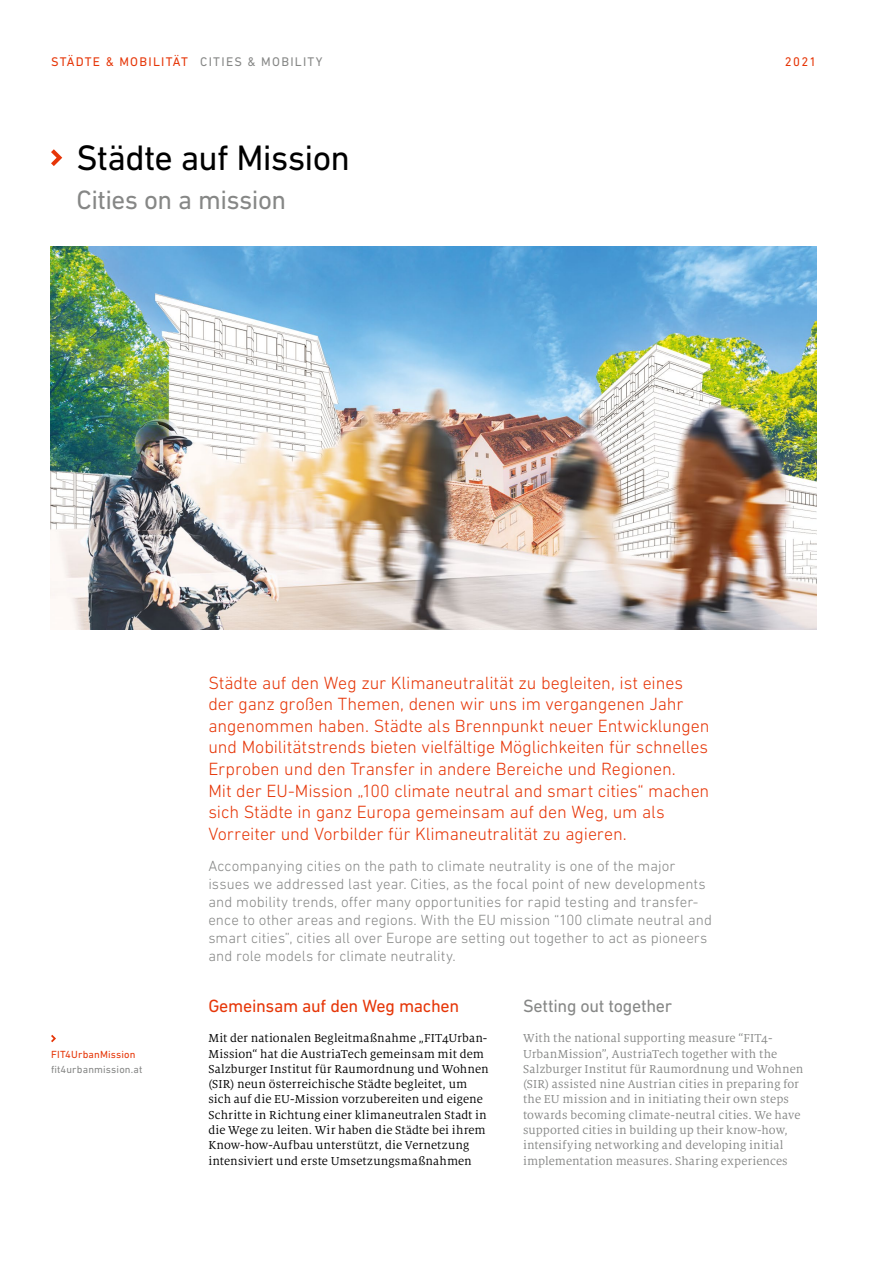
<style>
.page{position:relative;width:893px;height:1263px;background:#fff}
.page>*{position:absolute;margin:0;border:0;box-sizing:border-box;transform-origin:0 0}
.H_H1_DE{font:36px "DIN Next LT Pro";letter-spacing:-.025em;color:#000}
.t1{font:27px "DIN Next LT Pro";letter-spacing:-.02em;color:#868786}
.P_P_Lead_DE_VAR1{font:300 18px/21.6px "DIN Next LT Pro";letter-spacing:-.005em;color:#e63608}
.H_H2_DE{font:18px "DIN Next LT Pro";letter-spacing:-.02em;color:#e63608}
.t2{font:18px "DIN Next LT Pro";letter-spacing:-.015em;color:#868786}
.t3{font:300 15px/18px "DIN Next LT Pro";letter-spacing:.005em;color:#868786}
.P_P_DE_VAR1{font:12.75px/15.3px "Milo Serif OT";letter-spacing:.01em;color:#000}
.t4{font:12.75px/15.3px "Milo Serif OT";letter-spacing:.01em;color:#868786}
.Inhaltsverzeichniss_NAV_DE{font:12.75px "DIN Next LT Pro";letter-spacing:.1em;color:#e63608}
.Other_Caption_Text_DE{font:10.5px "DIN Next LT Pro";letter-spacing:.015em;color:#868786}
.Other_Caption_TXT_H4{font:10.5px "DIN Next LT Pro";letter-spacing:.015em;color:#e63608}
.s1{color:#868786}
</style>
<div class="page">
<svg style="left:51px;top:149px;width:11px;height:17px"></svg>
<img style="left:51px;top:247px;width:765px;height:382px">
<svg style="left:51px;top:1035px;width:5px;height:7px"></svg>
<h1 class="Inhaltsverzeichniss_NAV_DE" style="left:51px;top:54px;width:273px">STÄDTE &amp; MOBILITÄT <span class="s1">CITIES &amp; MOBILITY</span></h1>
<h2 class="H_H1_DE" style="left:77px;top:137px;width:275px">Städte auf Mission</h2>
<h2 class="t1" style="left:77px;top:184px;width:211px">Cities on a mission</h2>
<p class="Inhaltsverzeichniss_NAV_DE" style="left:785px;top:54px;width:33px">2021</p>
<p class="P_P_Lead_DE_VAR1" style="left:208px;top:671px;width:503px">Städte auf den Weg zur Klimaneutralität zu begleiten, ist eines der ganz großen Themen, denen wir uns im vergangenen Jahr angenommen haben. Städte als Brennpunkt neuer Entwicklungen und Mobilitätstrends bieten vielfältige Möglichkeiten für schnelles Erproben und den Transfer in andere Bereiche und Regionen.<br>Mit der EU-Mission „100 climate neutral and smart cities“ machen sich Städte in ganz Europa gemeinsam auf den Weg, um als Vorreiter und Vorbilder für Klimaneutralität zu agieren.</p>
<p class="t3" style="left:208px;top:856px;width:505px">Accompanying cities on the path to climate neutrality is one of the major issues we addressed last year. Cities, as the focal point of new developments and mobility trends, offer many opportunities for rapid testing and transfer&shy;ence to other areas and regions. With the EU mission “100 climate neutral and smart cities”, cities all over Europe are setting out together to act as pioneers and role models for climate neutrality.</p>
<h4 class="Other_Caption_TXT_H4" style="left:51px;top:1048px;width:86px">FIT4UrbanMission</h4>
<p class="Other_Caption_Text_DE" style="left:51px;top:1063px;width:93px">fit4urbanmission.at</p>
<h3 class="H_H2_DE" style="left:208px;top:995px;width:252px">Gemeinsam auf den Weg machen</h3>
<p class="P_P_DE_VAR1" style="left:208px;top:1031px;width:282px">Mit der nationalen Begleitmaßnahme „FIT4Urban-Mission“ hat die AustriaTech gemeinsam mit dem Salzburger Institut für Raumordnung und Wohnen (SIR) neun österreichische Städte begleitet, um sich auf die EU-Mission vorzubereiten und eigene Schritte in Richtung einer klimaneutralen Stadt in die Wege zu leiten. Wir haben die Städte bei ihrem Know-how-Aufbau unterstützt, die Vernetzung intensiviert und erste Umsetzungsmaßnahmen</p>
<p class="t2" style="left:523px;top:995px;width:151px">Setting out together</p>
<p class="t4" style="left:523px;top:1031px;width:282px">With the national supporting measure “FIT4- UrbanMission”, AustriaTech together with the Salzburger Institut für Raumordnung und Wohnen (SIR) assisted nine Austrian cities in preparing for the EU mission and in initiating their own steps towards becoming climate-neutral cities. We have supported cities in building up their know-how, intensifying networking and developing initial implementation measures. Sharing experiences</p>
</div>
